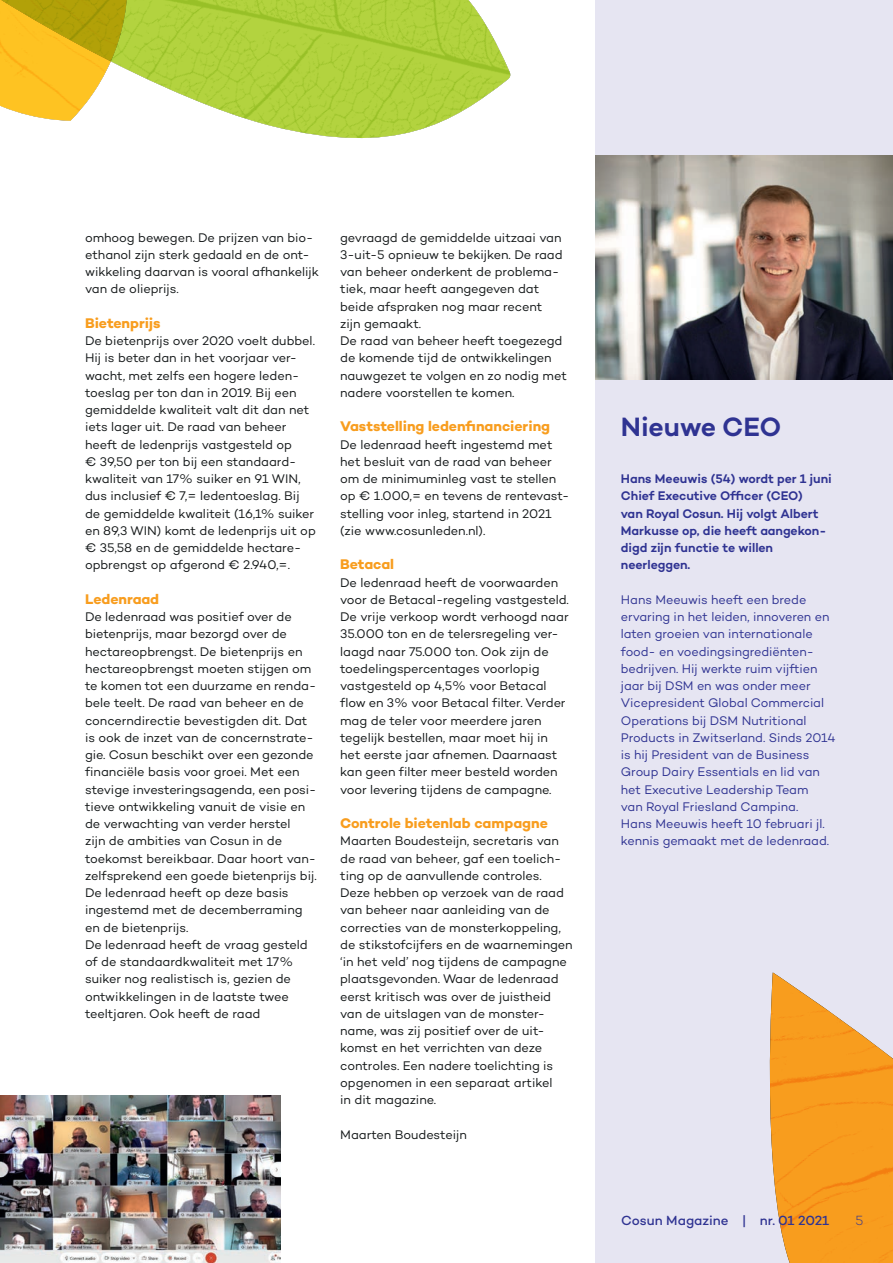
<style>
.page{position:relative;width:893px;height:1263px;background:#fff}
.page>*{position:absolute;margin:0;border:0;box-sizing:border-box;transform-origin:0 0}
.t1{font:600 27px "Campton";letter-spacing:-.005em;color:#2f3392}
.t2{font:700 14.25px "Campton";letter-spacing:-.005em;color:#f89d1e}
.t3{font:500 13.5px "Campton";color:#2f3392}
.t4{font:300 13.5px "Campton";color:#2f3392}
.t5{font:12.75px/17.2px "Campton";letter-spacing:-.005em;color:#121617}
.t6{font:12.75px/17.2px "Campton";letter-spacing:-.005em;color:#2f3392}
.t7{font:600 12.75px/17.2px "Campton";color:#2f3392}
</style>
<div class="page">
<img style="left:0;top:1096px;width:281px;height:167px">
<div style="left:595px;top:0;width:298px;height:1263px;background:#e6e5f2"></div>
<img style="left:595px;top:155px;width:298px;height:225px">
<img style="left:769px;top:972px;width:124px;height:291px">
<img style="left:0;top:0;width:510px;height:139px">
<p class="t5" style="left:85px;top:228px;width:235px">omhoog bewegen. De prijzen van bio&shy;ethanol zijn sterk gedaald en de ont&shy;wikkeling daarvan is vooral afhankelijk van de olieprijs.</p>
<p class="t2" style="left:85px;top:314px;width:77px">Bietenprijs</p>
<p class="t5" style="left:85px;top:332px;width:232px">De bietenprijs over 2020 voelt dubbel.<br>Hij is beter dan in het voorjaar ver&shy;wacht, met zelfs een hogere leden&shy;toeslag per ton dan in 2019. Bij een gemiddelde kwaliteit valt dit dan net iets lager uit. De raad van beheer heeft de ledenprijs vastgesteld op<br>€ 39,50 per ton bij een standaard&shy;kwaliteit van 17% suiker en 91 WIN, dus inclusief € 7,= ledentoeslag. Bij de gemiddelde kwaliteit (16,1% suiker en 89,3 WIN) komt de ledenprijs uit op € 35,58 en de gemiddelde hectare&shy;opbrengst op afgerond € 2.940,=.</p>
<p class="t2" style="left:85px;top:590px;width:76px">Ledenraad</p>
<p class="t5" style="left:85px;top:608px;width:233px">De ledenraad was positief over de bietenprijs, maar bezorgd over de hectareopbrengst. De bietenprijs en hectareopbrengst moeten stijgen om te komen tot een duurzame en renda&shy;bele teelt. De raad van beheer en de concerndirectie bevestigden dit. Dat is ook de inzet van de concernstrate&shy;gie. Cosun beschikt over een gezonde financiële basis voor groei. Met een stevige investeringsagenda, een posi&shy;tieve ontwikkeling vanuit de visie en de verwachting van verder herstel<br>zijn de ambities van Cosun in de toekomst bereikbaar. Daar hoort van&shy;zelfsprekend een goede bietenprijs bij.<br>De ledenraad heeft op deze basis ingestemd met de decemberraming en de bietenprijs.<br>De ledenraad heeft de vraag gesteld of de standaardkwaliteit met 17% suiker nog realistisch is, gezien de ontwikkelingen in de laatste twee teeltjaren. Ook heeft de raad</p>
<p class="t5" style="left:340px;top:228px;width:228px">gevraagd de gemiddelde uitzaai van<br>3-uit-5 opnieuw te bekijken. De raad van beheer onderkent de problema&shy;tiek, maar heeft aangegeven dat beide afspraken nog maar recent<br>zijn gemaakt.<br>De raad van beheer heeft toegezegd de komende tijd de ontwikkelingen nauwgezet te volgen en zo nodig met nadere voorstellen te komen.</p>
<p class="t2" style="left:340px;top:417px;width:211px">Vaststelling ledenfinanciering</p>
<p class="t5" style="left:340px;top:435px;width:231px">De ledenraad heeft ingestemd met het besluit van de raad van beheer om de minimuminleg vast te stellen op € 1.000,= en tevens de rentevast&shy;stelling voor inleg, startend in 2021 (zie www.cosunleden.nl).</p>
<p class="t2" style="left:340px;top:555px;width:55px">Betacal</p>
<p class="t5" style="left:340px;top:573px;width:230px">De ledenraad heeft de voorwaarden voor de Betacal-regeling vastgesteld.<br>De vrije verkoop wordt verhoogd naar 35.000 ton en de telersregeling ver&shy;laagd naar 75.000 ton. Ook zijn de toedelingspercentages voorlopig vastgesteld op 4,5% voor Betacal flow en 3% voor Betacal filter. Verder mag de teler voor meerdere jaren tegelijk bestellen, maar moet hij in het eerste jaar afnemen. Daarnaast kan geen filter meer besteld worden voor levering tijdens de campagne.</p>
<p class="t2" style="left:340px;top:814px;width:209px">Controle bietenlab campagne</p>
<p class="t5" style="left:340px;top:832px;width:234px">Maarten Boudesteijn, secretaris van de raad van beheer, gaf een toelich&shy;ting op de aanvullende controles.<br>Deze hebben op verzoek van de raad van beheer naar aanleiding van de correcties van de monsterkoppeling, de stikstofcijfers en de waarnemingen ‘in het veld’ nog tijdens de campagne plaatsgevonden. Waar de ledenraad eerst kritisch was over de juistheid van de uitslagen van de monster&shy;name, was zij positief over de uit&shy;komst en het verrichten van deze controles. Een nadere toelichting is opgenomen in een separaat artikel<br>in dit magazine.</p>
<p class="t5" style="left:340px;top:1125px;width:128px">Maarten Boudesteijn</p>
<h1 class="t1" style="left:621px;top:410px;width:162px">Nieuwe CEO</h1>
<p class="t7" style="left:621px;top:470px;width:213px">Hans Meeuwis (54) wordt per 1 juni<br>Chief Executive Officer (CEO)<br>van Royal Cosun. Hij volgt Albert<br>Markusse op, die heeft aangekon&shy;digd zijn functie te willen neerleggen.</p>
<p class="t6" style="left:621px;top:591px;width:216px">Hans Meeuwis heeft een brede ervaring in het leiden, innoveren en laten groeien van internationale food- en voedingsingrediënten&shy;bedrijven. Hij werkte ruim vijftien jaar bij DSM en was onder meer<br>Vicepresident Global Commercial<br>Operations bij DSM Nutritional<br>Products in Zwitserland. Sinds 2014 is hij President van de Business<br>Group Dairy Essentials en lid van het Executive Leadership Team<br>van Royal Friesland Campina.<br>Hans Meeuwis heeft 10 februari jl. kennis gemaakt met de ledenraad.</p>
<p class="t3" style="left:621px;top:1212px;width:209px">Cosun Magazine | nr. 01 2021</p>
<p class="t4" style="left:855px;top:1212px;width:9px">5</p>
</div>
